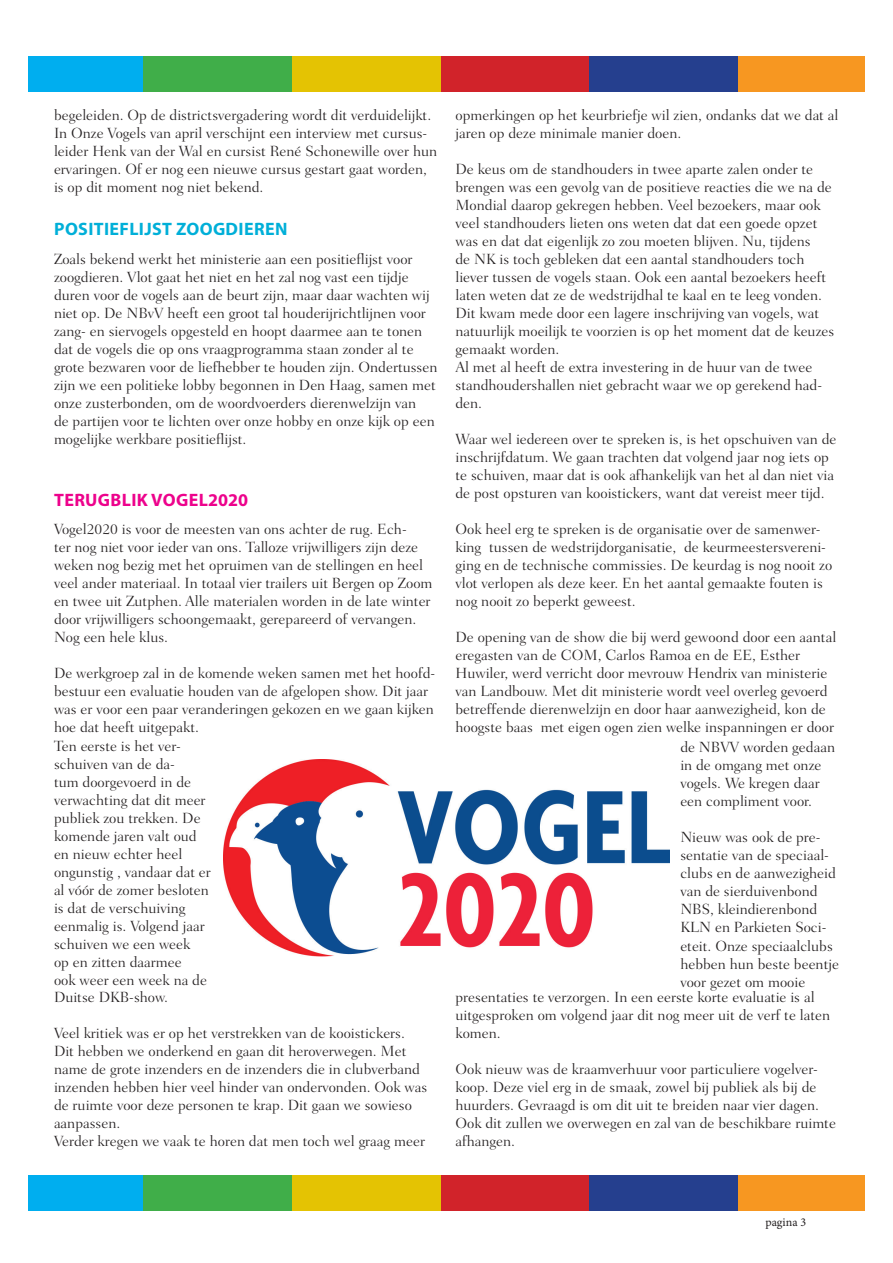
<style>
.page{position:relative;width:893px;height:1263px;background:#fff}
.page>*{position:absolute;margin:0;border:0;box-sizing:border-box;transform-origin:0 0}
.t1{font:700 18px "Myriad Pro";letter-spacing:.02em;color:#00afd8}
.t2{font:700 18px "Myriad Pro";letter-spacing:.02em;color:#ed028c}
.t3{font:300 15px/18px "Fairfield LT Std";color:#231f20}
.t4{font:12px "Minion Pro";color:#231f20}
</style>
<div class="page">
<div style="left:28px;top:57px;width:115px;height:35px;background:#00aeef"></div>
<div style="left:143px;top:57px;width:149px;height:35px;background:#40ae49"></div>
<div style="left:292px;top:57px;width:149px;height:35px;background:#e4c303"></div>
<div style="left:441px;top:57px;width:148px;height:35px;background:#d1232a"></div>
<div style="left:589px;top:57px;width:149px;height:35px;background:#253f8e"></div>
<div style="left:738px;top:57px;width:127px;height:35px;background:#f79721"></div>
<div style="left:28px;top:1175px;width:115px;height:35px;background:#00aeef"></div>
<div style="left:143px;top:1175px;width:149px;height:35px;background:#40ae49"></div>
<div style="left:292px;top:1175px;width:149px;height:35px;background:#e4c303"></div>
<div style="left:441px;top:1175px;width:148px;height:35px;background:#d1232a"></div>
<div style="left:589px;top:1175px;width:149px;height:35px;background:#253f8e"></div>
<div style="left:738px;top:1175px;width:127px;height:35px;background:#f79721"></div>
<img style="left:224px;top:759px;width:445px;height:198px">
<p class="t3" style="left:54px;top:106px;width:385px">begeleiden. Op de districtsvergadering wordt dit verduidelijkt.<br>In Onze Vogels van april verschijnt een interview met cursus&shy;leider Henk van der Wal en cursist René Schonewille over hun ervaringen. Of er nog een nieuwe cursus gestart gaat worden, is op dit moment nog niet bekend.</p>
<p class="t1" style="left:54px;top:217px;width:235px">POSITIEFLIJST ZOOGDIEREN</p>
<p class="t3" style="left:54px;top:250px;width:385px">Zoals bekend werkt het ministerie aan een positieflijst voor zoogdieren. Vlot gaat het niet en het zal nog vast een tijdje duren voor de vogels aan de beurt zijn, maar daar wachten wij niet op. De NBvV heeft een groot tal houderijrichtlijnen voor zang- en siervogels opgesteld en hoopt daarmee aan te tonen dat de vogels die op ons vraagprogramma staan zonder al te grote bezwaren voor de liefhebber te houden zijn. Ondertussen zijn we een politieke lobby begonnen in Den Haag, samen met onze zusterbonden, om de woordvoerders dierenwelzijn van<br>de partijen voor te lichten over onze hobby en onze kijk op een mogelijke werkbare positieflijst.</p>
<p class="t2" style="left:54px;top:488px;width:195px">TERUGBLIK VOGEL2020</p>
<p class="t3" style="left:54px;top:520px;width:380px">Vogel2020 is voor de meesten van ons achter de rug. Ech-<br>ter nog niet voor ieder van ons. Talloze vrijwilligers zijn deze weken nog bezig met het opruimen van de stellingen en heel veel ander materiaal. In totaal vier trailers uit Bergen op Zoom en twee uit Zutphen. Alle materialen worden in de late winter door vrijwilligers schoongemaakt, gerepareerd of vervangen.<br>Nog een hele klus.</p>
<p class="t3" style="left:54px;top:664px;width:383px">De werkgroep zal in de komende weken samen met het hoofd&shy;bestuur een evaluatie houden van de afgelopen show. Dit jaar was er voor een paar veranderingen gekozen en we gaan kijken hoe dat heeft uitgepakt.</p>
<p class="t3" style="left:54px;top:737px;width:158px">Ten eerste is het ver&shy;schuiven van de da-<br>tum doorgevoerd in de verwachting dat dit meer publiek zou trekken. De komende jaren valt oud en nieuw echter heel ongunstig , vandaar dat er al vóór de zomer besloten is dat de verschuiving eenmalig is. Volgend jaar schuiven we een week<br>op en zitten daarmee<br>ook weer een week na de<br>Duitse DKB-show.</p>
<p class="t3" style="left:54px;top:1024px;width:375px">Veel kritiek was er op het verstrekken van de kooistickers.<br>Dit hebben we onderkend en gaan dit heroverwegen. Met name de grote inzenders en de inzenders die in clubverband inzenden hebben hier veel hinder van ondervonden. Ook was de ruimte voor deze personen te krap. Dit gaan we sowieso aanpassen.<br>Verder kregen we vaak te horen dat men toch wel graag meer</p>
<p class="t3" style="left:455px;top:106px;width:384px">opmerkingen op het keurbriefje wil zien, ondanks dat we dat al jaren op deze minimale manier doen.</p>
<p class="t3" style="left:455px;top:160px;width:380px">De keus om de standhouders in twee aparte zalen onder te brengen was een gevolg van de positieve reacties die we na de Mondial daarop gekregen hebben. Veel bezoekers, maar ook veel standhouders lieten ons weten dat dat een goede opzet was en dat dat eigenlijk zo zou moeten blijven. Nu, tijdens<br>de NK is toch gebleken dat een aantal standhouders toch liever tussen de vogels staan. Ook een aantal bezoekers heeft laten weten dat ze de wedstrijdhal te kaal en te leeg vonden.<br>Dit kwam mede door een lagere inschrijving van vogels, wat natuurlijk moeilijk te voorzien is op het moment dat de keuzes gemaakt worden.<br>Al met al heeft de extra investering in de huur van de twee standhoudershallen niet gebracht waar we op gerekend had&shy;den.</p>
<p class="t3" style="left:455px;top:430px;width:383px">Waar wel iedereen over te spreken is, is het opschuiven van de inschrijfdatum. We gaan trachten dat volgend jaar nog iets op te schuiven, maar dat is ook afhankelijk van het al dan niet via de post opsturen van kooistickers, want dat vereist meer tijd.</p>
<p class="t3" style="left:455px;top:520px;width:378px">Ook heel erg te spreken is de organisatie over de samenwer&shy;king tussen de wedstrijdorganisatie, de keurmeestersvereni&shy;ging en de technische commissies. De keurdag is nog nooit zo vlot verlopen als deze keer. En het aantal gemaakte fouten is nog nooit zo beperkt geweest.</p>
<p class="t3" style="left:455px;top:628px;width:382px">De opening van de show die bij werd gewoond door een aantal eregasten van de COM, Carlos Ramoa en de EE, Esther Huwiler, werd verricht door mevrouw Hendrix van ministerie van Landbouw. Met dit ministerie wordt veel overleg gevoerd betreffende dierenwelzijn en door haar aanwezigheid, kon de hoogste baas met eigen ogen zien welke inspanningen er door</p>
<p class="t3" style="left:680px;top:739px;width:156px">de NBVV worden gedaan in de omgang met onze vogels. We kregen daar een compliment voor.</p>
<p class="t3" style="left:680px;top:829px;width:160px">Nieuw was ook de pre&shy;sentatie van de speciaal&shy;clubs en de aanwezigheid van de sierduivenbond<br>NBS, kleindierenbond<br>KLN en Parkieten Soci&shy;ëteit. Onze speciaalclubs hebben hun beste beentje voor gezet om mooie</p>
<p class="t3" style="left:455px;top:988px;width:376px">presentaties te verzorgen. In een eerste korte evaluatie is al uitgesproken om volgend jaar dit nog meer uit de verf te laten komen.</p>
<p class="t3" style="left:455px;top:1060px;width:382px">Ook nieuw was de kraamverhuur voor particuliere vogelver&shy;koop. Deze viel erg in de smaak, zowel bij publiek als bij de huurders. Gevraagd is om dit uit te breiden naar vier dagen.<br>Ook dit zullen we overwegen en zal van de beschikbare ruimte afhangen.</p>
<p class="t4" style="left:765px;top:1214px;width:42px">pagina 3</p>
</div>
